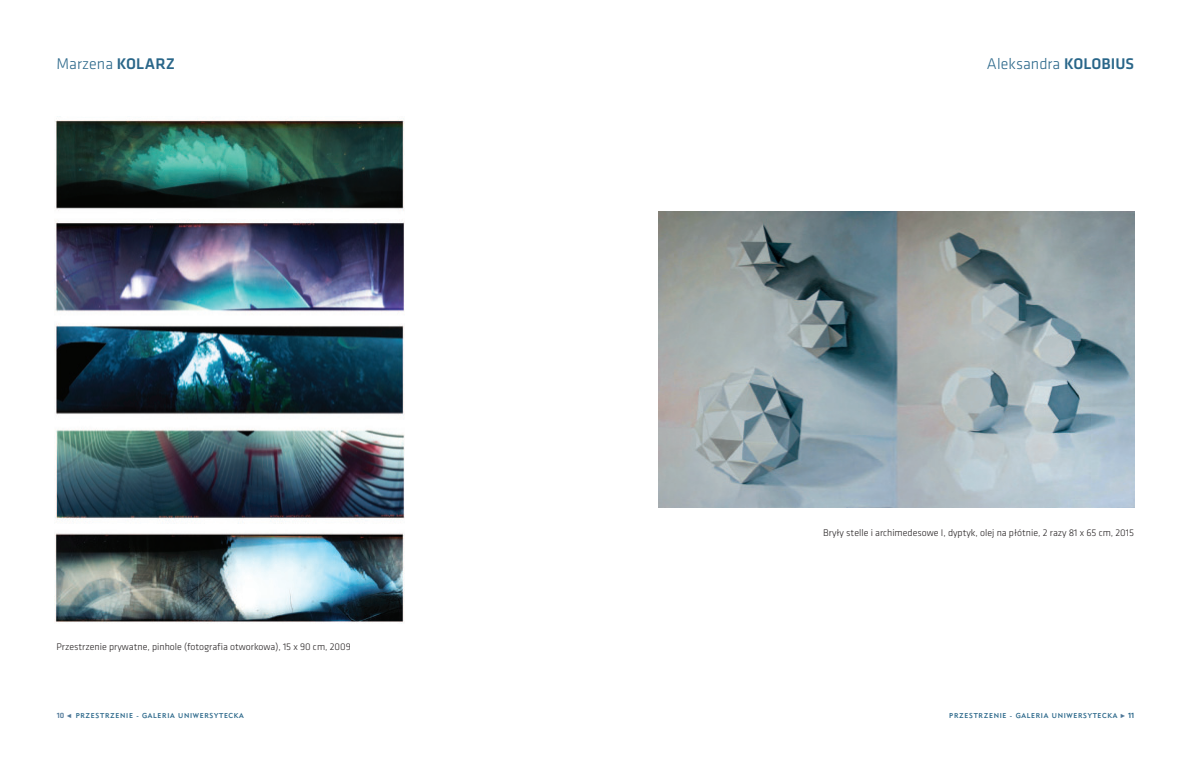
<style>
.page{position:relative;width:1191px;height:766px;background:#fff}
.page>*{position:absolute;margin:0;border:0;box-sizing:border-box;transform-origin:0 0}
.t1{font:300 16px "Klavika";letter-spacing:.005em;color:#296689}
.t2{font:300 10px "Klavika";color:#231f20}
.t3{font:7px "Geometric 415 Md EU";letter-spacing:.1em;color:#296689}
.s1{font-weight:500}
.s2{font-family:"Klavika";font-weight:500;font-size:8px;color:#517999}
.s3{font-family:"Arial Narrow";font-size:6px;color:#517999}
.s4{font-family:"Klavika";font-weight:500;font-size:8px}
</style>
<div class="page">
<img style="left:658px;top:211px;width:476px;height:296px">
<img style="left:54px;top:116px;width:351px;height:507px">
<h1 class="t1" style="left:56px;top:54px;width:97px">Marzena <span class="s1">KOLARZ</span></h1>
<p class="t2" style="left:56px;top:640px;width:296px">Przestrzenie prywatne, pinhole (fotografia otworkowa), 15 x 90 cm, 2009</p>
<h1 class="t1" style="left:987px;top:54px;width:149px">Aleksandra <span class="s1">KOLOBIUS</span></h1>
<p class="t2" style="left:823px;top:526px;width:312px">Bryły stelle i archimedesowe I, dyptyk, olej na płótnie, 2 razy 81 x 65 cm, 2015</p>
<p class="t3" style="left:57px;top:711px;width:189px"><span class="s2">10</span> <span class="s3">◄</span> PRZESTRZENIE - GALERIA UNIWERSYTECKA</p>
<p class="t3" style="left:949px;top:711px;width:186px">PRZESTRZENIE - GALERIA UNIWERSYTECKA <span class="s3">►</span> <span class="s4">11</span></p>
</div>
